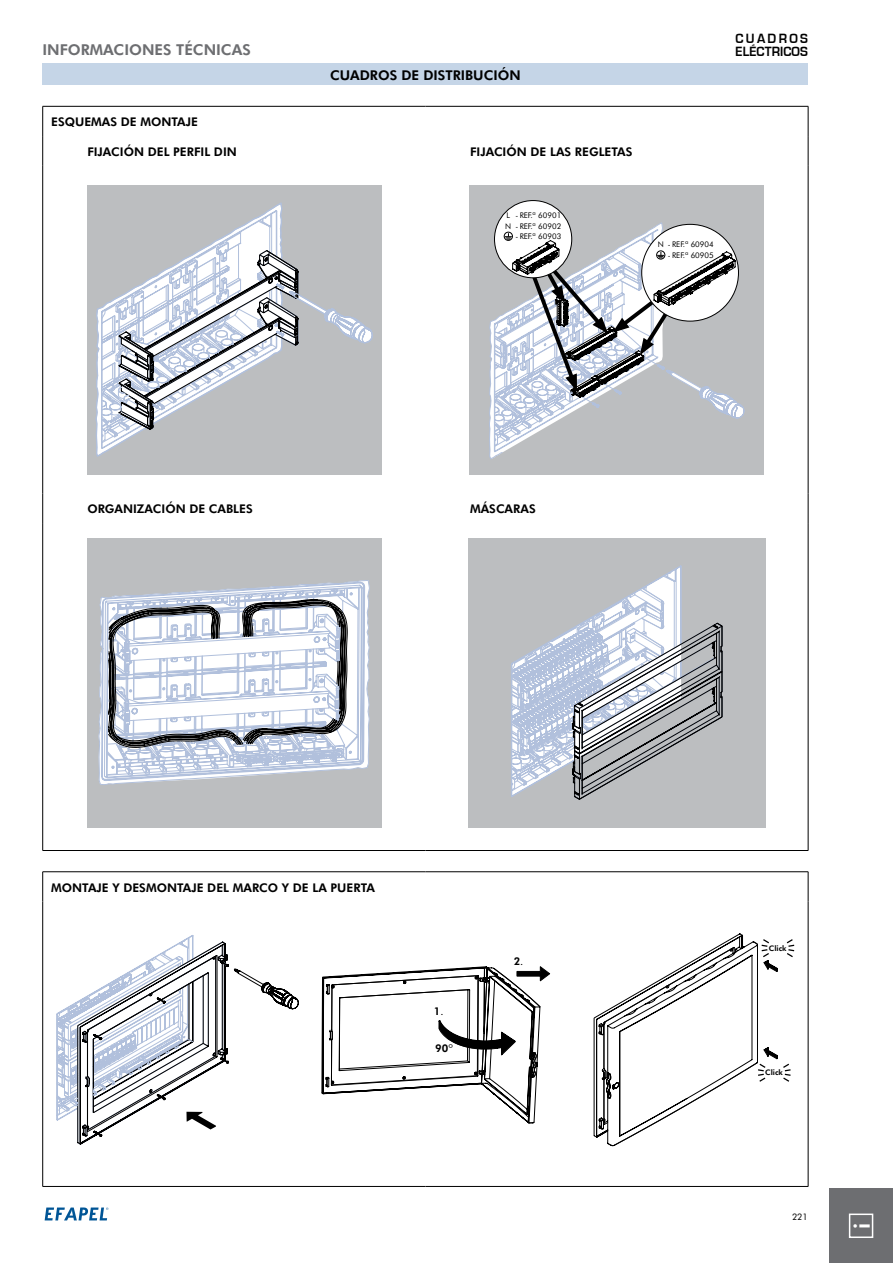
<style>
.page{position:relative;width:893px;height:1263px;background:#fff}
.page>*{position:absolute;margin:0;border:0;box-sizing:border-box;transform-origin:0 0}
.t1{font:800 21.45px "Futura BT";color:#fff}
.t2{font:800 15px "Futura BT";color:#6d6e71}
.t3{font:700 13.8px/12.9px "Eurostile";letter-spacing:.01em;color:#000;scale:.94 1}
.t4{font:800 13.5px "Futura BT";color:#000}
.t5{font:800 12px "Futura BT";color:#000}
.t6{font:800 10.65px "Futura BT";color:#000}
.t7{font:9px "Futura BT";color:#000}
.t8{font:7.8px/10.6px "Futura BT";color:#000}
.t9{font:800 7.65px "Futura BT";color:#000}
.s1{font-weight:400}
</style>
<div class="page">
<svg style="left:45px;top:1207px;width:63px;height:13px"></svg>
<div style="left:829px;top:1188px;width:64px;height:75px;background:#6d6e71"></div>
<div style="left:849px;top:1213px;width:24px;height:25px;border:2px solid #fff"></div>
<div style="left:43px;top:64px;width:765px;height:21px;background:#c5d5e7"></div>
<hr style="left:43px;top:106px;width:382px;height:1px;background:#000">
<hr style="left:42px;top:106px;width:1px;height:30px;background:#000">
<hr style="left:425px;top:106px;width:383px;height:1px;background:#000">
<hr style="left:808px;top:106px;width:1px;height:30px;background:#000">
<hr style="left:42px;top:136px;width:1px;height:30px;background:#000">
<hr style="left:808px;top:136px;width:1px;height:30px;background:#000">
<hr style="left:42px;top:166px;width:1px;height:327px;background:#000">
<hr style="left:808px;top:166px;width:1px;height:327px;background:#000">
<hr style="left:42px;top:493px;width:1px;height:30px;background:#000">
<hr style="left:42px;top:523px;width:1px;height:327px;background:#000">
<svg style="left:42px;top:872px;width:1px;height:29px"></svg>
<svg style="left:808px;top:872px;width:1px;height:29px"></svg>
<hr style="left:42px;top:901px;width:1px;height:285px;background:#000">
<hr style="left:808px;top:901px;width:1px;height:285px;background:#000">
<hr style="left:43px;top:1186px;width:382px;height:1px;background:#000">
<hr style="left:425px;top:1186px;width:383px;height:1px;background:#000">
<hr style="left:808px;top:493px;width:1px;height:30px;background:#000">
<hr style="left:808px;top:523px;width:1px;height:327px;background:#000">
<hr style="left:43px;top:850px;width:382px;height:1px;background:#000">
<hr style="left:425px;top:850px;width:383px;height:1px;background:#000">
<hr style="left:43px;top:871px;width:382px;height:1px;background:#000">
<hr style="left:425px;top:871px;width:383px;height:1px;background:#000">
<div style="left:87px;top:185px;width:294px;height:289px;background:#bcbec0"></div>
<svg style="left:96px;top:203px;width:187px;height:254px"></svg>
<svg style="left:101px;top:210px;width:272px;height:239px"></svg>
<div style="left:470px;top:185px;width:294px;height:289px;background:#bcbec0"></div>
<div style="left:494px;top:201px;width:78px;height:77px;background:#fff;border-radius:50%"></div>
<svg style="left:489px;top:222px;width:256px;height:237px"></svg>
<div style="left:87px;top:538px;width:294px;height:289px;background:#bcbec0"></div>
<svg style="left:101px;top:827px;width:220px;height:46px"></svg>
<svg style="left:104px;top:425px;width:259px;height:50px"></svg>
<svg style="left:98px;top:580px;width:272px;height:205px"></svg>
<svg style="left:104px;top:585px;width:258px;height:193px"></svg>
<svg style="left:106px;top:584px;width:253px;height:191px;background:#c9ced8"></svg>
<div style="left:468px;top:538px;width:297px;height:289px;background:#bcbec0"></div>
<svg style="left:511px;top:565px;width:212px;height:235px"></svg>
<svg style="left:56px;top:935px;width:243px;height:210px"></svg>
<svg style="left:321px;top:780px;width:214px;height:315px"></svg>
<svg style="left:325px;top:965px;width:226px;height:159px"></svg>
<svg style="left:593px;top:933px;width:202px;height:214px"></svg>
<p class="t2" style="left:43px;top:40px;width:210px">INFORMACIONES TÉCNICAS</p>
<p class="t4" style="left:330px;top:67px;width:192px">CUADROS DE DISTRIBUCIÓN</p>
<p class="t5" style="left:51px;top:115px;width:148px">ESQUEMAS DE MONTAJE</p>
<p class="t5" style="left:87px;top:144px;width:151px">FIJACIÓN DEL PERFIL DIN</p>
<p class="t5" style="left:470px;top:144px;width:164px">FIJACIÓN DE LAS REGLETAS</p>
<p class="t8" style="left:505px;top:210px;width:57px">L - REF.ª 60901<br>N - REF.ª 60902</p>
<p class="t8" style="left:515px;top:231px;width:47px">- REF.ª 60903</p>
<p class="t3" style="left:736px;top:32px;width:78px">CUADROS<br>ELÉCTRICOS</p>
<p class="t8" style="left:658px;top:239px;width:57px">N - REF.ª 60904</p>
<p class="t8" style="left:668px;top:250px;width:47px">- REF.ª 60905</p>
<p class="t5" style="left:87px;top:501px;width:167px">ORGANIZACIÓN DE CABLES</p>
<p class="t5" style="left:470px;top:501px;width:67px">MÁSCARAS</p>
<p class="t5" style="left:51px;top:880px;width:325px">MONTAJE Y DESMONTAJE DEL MARCO Y DE LA PUERTA</p>
<p class="t6" style="left:434px;top:1005px;width:11px">1<span class="s1">.</span></p>
<p class="t6" style="left:435px;top:1042px;width:19px">90<span class="s1">º</span></p>
<p class="t6" style="left:514px;top:954px;width:11px">2<span class="s1">.</span></p>
<p class="t9" style="left:769px;top:943px;width:19px">Click</p>
<p class="t9" style="left:765px;top:1068px;width:19px">Click</p>
<p class="t7" style="left:792px;top:1212px;width:17px">221</p>
<h1 class="t1" style="left:849px;top:1229px;width:8px;rotate:-90deg">i</h1>
</div>
